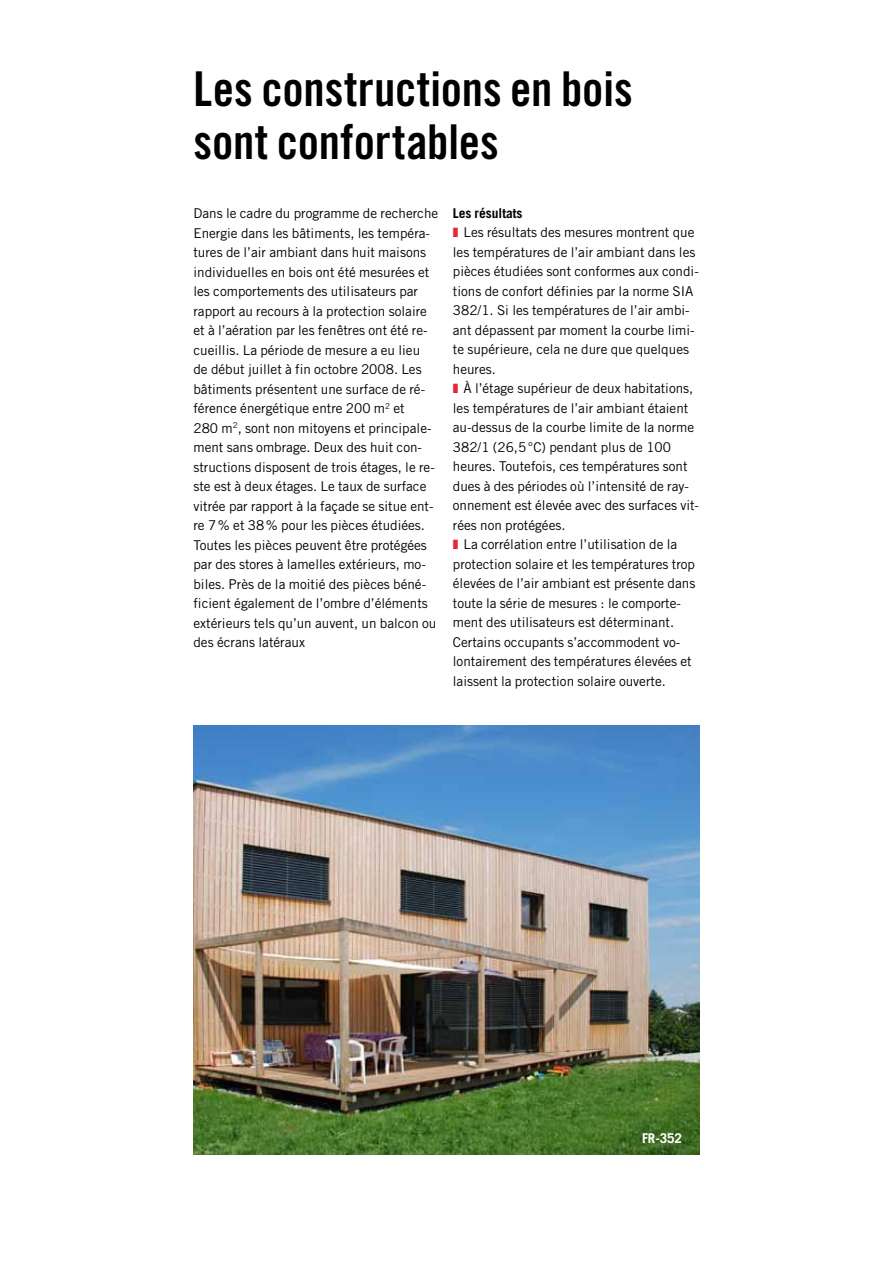
<style>
.page{position:relative;width:893px;height:1263px;background:#fff}
.page>*{position:absolute;margin:0;border:0;box-sizing:border-box;transform-origin:0 0}
.t1{font:48px/52.5px "Trade Gothic Bold Cond Twenty";color:#000}
.t2{font:13.5px/19.5px "Trade Gothic";color:#000}
.t3{font:700 13.5px "Trade Gothic";color:#000}
.t4{font:700 13.5px "Trade Gothic";color:#fff}
</style>
<div class="page">
<img style="left:193px;top:725px;width:506px;height:429px">
<h1 class="t1" style="left:193px;top:63px;width:441px">Les constructions en bois sont confortables</h1>
<p class="t2" style="left:193px;top:203px;width:246px">Dans le cadre du programme de recherche Energie dans les bâtiments, les tempéra&shy;tures de l’air ambiant dans huit maisons individuelles en bois ont été mesurées et les comportements des utilisateurs par rapport au recours à la protection solaire et à l’aération par les fenêtres ont été re&shy;cueillis. La période de mesure a eu lieu<br>de début juillet à fin octobre 2008. Les bâtiments présentent une surface de ré&shy;férence énergétique entre 200 m<sup>2</sup> et<br>280 m<sup>2</sup>, sont non mitoyens et principale&shy;ment sans ombrage. Deux des huit con&shy;structions disposent de trois étages, le re&shy;ste est à deux étages. Le taux de surface vitrée par rapport à la façade se situe ent&shy;re 7% et 38% pour les pièces étudiées.<br>Toutes les pièces peuvent être protégées par des stores à lamelles extérieurs, mo&shy;biles. Près de la moitié des pièces béné&shy;ficient également de l’ombre d’éléments extérieurs tels qu’un auvent, un balcon ou des écrans latéraux</p>
<p class="t3" style="left:453px;top:205px;width:71px">Les résultats</p>
<p class="t2" style="left:453px;top:223px;width:247px;text-indent:11px">Les résultats des mesures montrent que les températures de l’air ambiant dans les pièces étudiées sont conformes aux condi&shy;tions de confort définies par la norme SIA 382/1. Si les températures de l’air ambi&shy;ant dépassent par moment la courbe limi&shy;te supérieure, cela ne dure que quelques heures.</p>
<p class="t2" style="left:463px;top:379px;width:231px">À l’étage supérieur de deux habitations,</p>
<p class="t2" style="left:453px;top:398px;width:237px">les températures de l’air ambiant étaient</p>
<p class="t2" style="left:453px;top:418px;width:243px">au-dessus de la courbe limite de la norme</p>
<p class="t2" style="left:453px;top:437px;width:220px">382/1 (26,5°C) pendant plus de 100</p>
<p class="t2" style="left:453px;top:457px;width:236px">heures. Toutefois, ces températures sont</p>
<p class="t2" style="left:453px;top:476px;width:238px">dues à des périodes où l’intensité de ray-</p>
<p class="t2" style="left:453px;top:496px;width:248px">onnement est élevée avec des surfaces vit-</p>
<p class="t2" style="left:453px;top:515px;width:114px">rées non protégées.</p>
<p class="t2" style="left:463px;top:535px;width:215px">La corrélation entre l’utilisation de la</p>
<p class="t2" style="left:453px;top:554px;width:244px">protection solaire et les températures trop</p>
<p class="t2" style="left:453px;top:574px;width:244px">élevées de l’air ambiant est présente dans</p>
<p class="t2" style="left:453px;top:593px;width:230px">toute la série de mesures : le comporte-</p>
<p class="t2" style="left:453px;top:613px;width:223px">ment des utilisateurs est déterminant.</p>
<p class="t2" style="left:453px;top:632px;width:229px">Certains occupants s’accommodent vo-</p>
<p class="t2" style="left:453px;top:652px;width:240px">lontairement des températures élevées et</p>
<p class="t2" style="left:453px;top:671px;width:215px">laissent la protection solaire ouverte.</p>
<p class="t4" style="left:642px;top:1130px;width:41px">FR-352</p>
</div>
